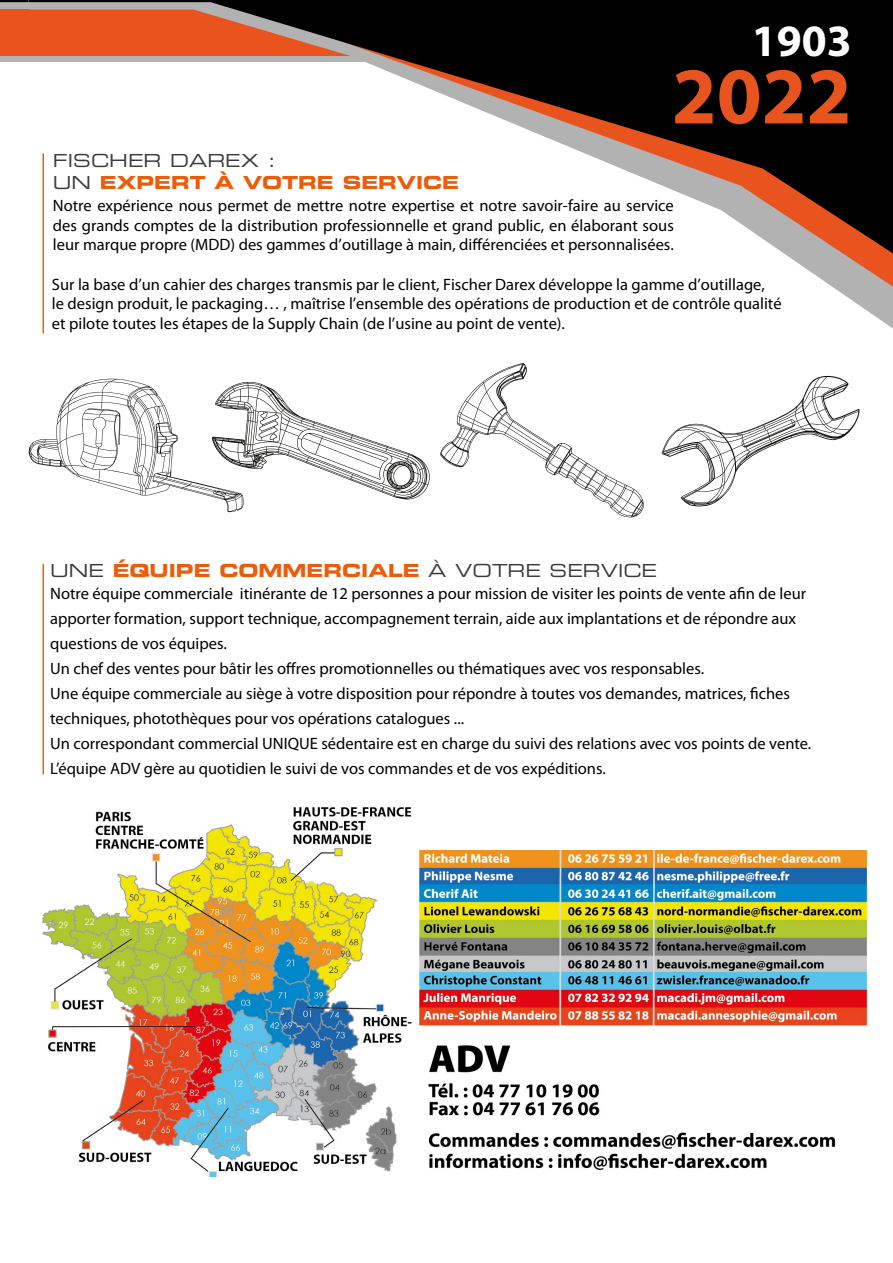
<style>
.page{position:relative;width:893px;height:1263px;background:#fff}
.page>*{position:absolute;margin:0;border:0;box-sizing:border-box;transform-origin:0 0}
.t1{font:700 81px "Myriad Pro";color:#e8541e}
.t2{font:700 45px "Myriad Pro";color:#fff}
.Texte{font:18px "Eurostile LT Std Bold Ex 2";color:#eb5d0b}
.Texte-2{font:18px "Eurostile LT Std Ex 2";color:#3c3c3b}
.t3{font:16.5px/19.5px "Myriad Pro";color:#000;text-align:justify}
.s1{font-family:"Eurostile LT Std Ex 2";color:#3c3c3b}
</style>
<div class="page">
<svg style="left:42px;top:287px;width:851px;height:42px"></svg>
<svg style="left:42px;top:253px;width:851px;height:34px"></svg>
<svg style="left:0;top:0;width:893px;height:253px"></svg>
<svg style="left:29px;top:10px;width:322px;height:46px"></svg>
<svg style="left:0;top:0;width:29px;height:61px"></svg>
<hr style="left:0;top:0;width:29px;height:2px;background:#000">
<div style="left:0;top:10px;width:29px;height:46px;background:#e9531d"></div>
<img style="left:43px;top:807px;width:368px;height:370px">
<img style="left:419px;top:850px;width:448px;height:319px">
<svg style="left:29px;top:379px;width:401px;height:133px"></svg>
<svg style="left:440px;top:363px;width:204px;height:155px"></svg>
<svg style="left:662px;top:376px;width:197px;height:131px"></svg>
<hr style="left:43px;top:153px;width:1px;height:180px;background:#eb5d0b">
<hr style="left:43px;top:564px;width:1px;height:210px;background:#eb5d0b">
<p class="t2" style="left:752px;top:11px;width:101px">1903</p>
<p class="t1" style="left:672px;top:43px;width:181px">2022</p>
<p class="Texte-2" style="left:53px;top:148px;width:225px">FISCHER DAREX :</p>
<p class="Texte" style="left:53px;top:169px;width:408px"><span class="s1">UN</span> EXPERT À VOTRE SERVICE</p>
<p class="t3" style="left:53px;top:196px;width:622px">Notre expérience nous permet de mettre notre expertise et notre savoir-faire au service des grands comptes de la distribution professionnelle et grand public, en élaborant sous leur marque propre (MDD) des gammes d’outillage à main, différenciées et personnalisées.</p>
<p class="t3" style="left:52px;top:274px;width:714px">Sur la base d’un cahier des charges transmis par le client, Fischer Darex développe la gamme d’outillage,</p>
<p class="t3" style="left:52px;top:294px;width:731px">le design produit, le packaging… , maîtrise l’ensemble des opérations de production et de contrôle qualité</p>
<p class="t3" style="left:52px;top:313px;width:515px">et pilote toutes les étapes de la Supply Chain (de l’usine au point de vente).</p>
<p class="Texte" style="left:50px;top:558px;width:608px"><span class="s1">UNE</span> ÉQUIPE COMMERCIALE <span class="s1">À VOTRE SERVICE</span></p>
<p class="t3" style="left:50px;top:584px;width:757px">Notre équipe commerciale itinérante de 12 personnes a pour mission de visiter les points de vente afin de leur</p>
<p class="t3" style="left:50px;top:609px;width:748px">apporter formation, support technique, accompagnement terrain, aide aux implantations et de répondre aux</p>
<p class="t3" style="left:50px;top:634px;width:178px">questions de vos équipes.</p>
<p class="t3" style="left:50px;top:659px;width:655px">Un chef des ventes pour bâtir les offres promotionnelles ou thématiques avec vos responsables.</p>
<p class="t3" style="left:50px;top:684px;width:741px">Une équipe commerciale au siège à votre disposition pour répondre à toutes vos demandes, matrices, fiches</p>
<p class="t3" style="left:50px;top:709px;width:415px">techniques, photothèques pour vos opérations catalogues ...</p>
<p class="t3" style="left:50px;top:734px;width:763px">Un correspondant commercial UNIQUE sédentaire est en charge du suivi des relations avec vos points de vente.</p>
<p class="t3" style="left:50px;top:759px;width:557px">L’équipe ADV gère au quotidien le suivi de vos commandes et de vos expéditions.</p>
</div>
